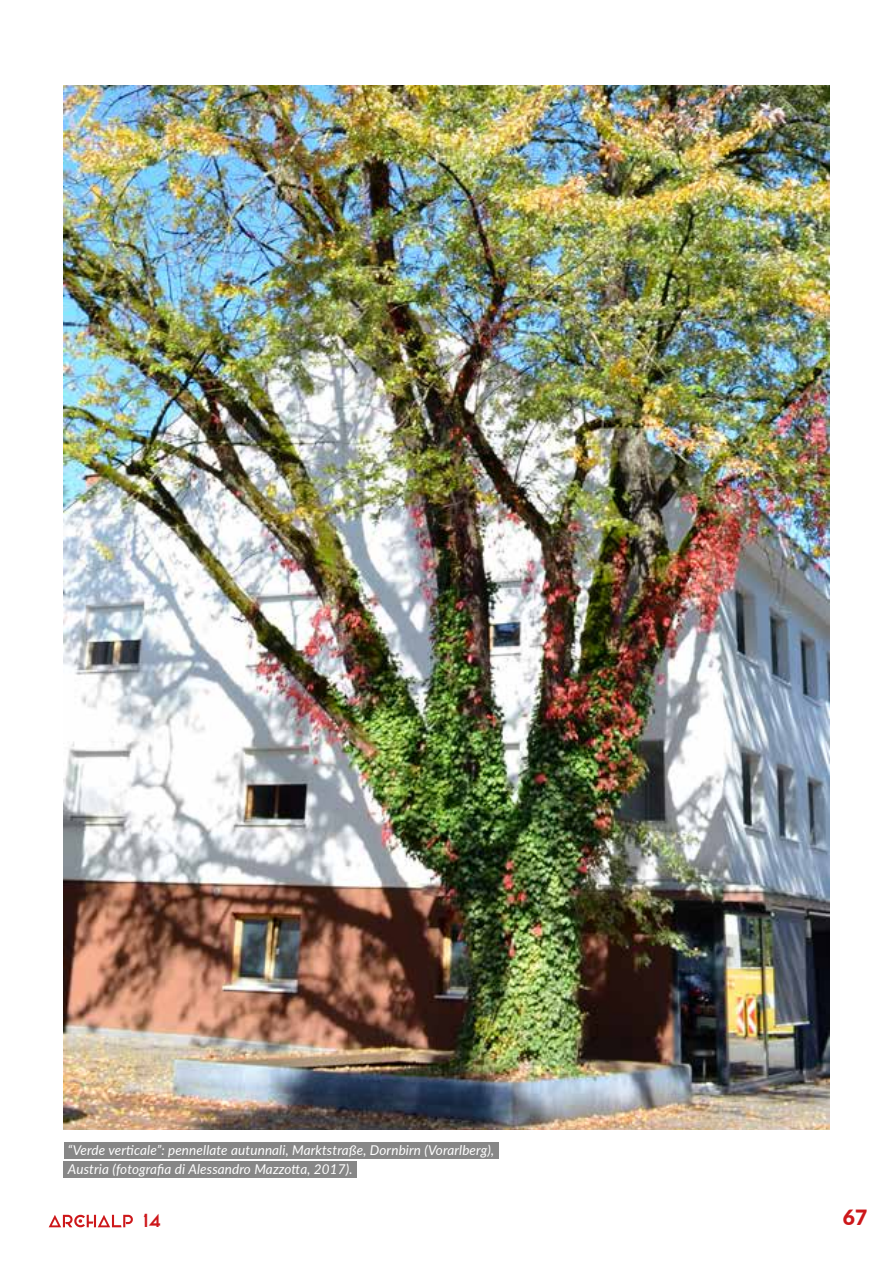
<style>
.page{position:relative;width:893px;height:1263px;background:#fff}
.page>*{position:absolute;margin:0;border:0;box-sizing:border-box;transform-origin:0 0}
.t1{font:900 21px "Lato";color:#cd171a}
.t2{font:18px "Elianto";color:#cd171a}
.t3{font:italic 13.5px/19.5px "Lato";letter-spacing:.01em;color:#fff}
</style>
<div class="page">
<img style="left:64px;top:85px;width:765px;height:1044px">
<svg style="left:49px;top:1215px;width:84px;height:12px"></svg>
<div style="left:64px;top:1142px;width:435px;height:16px;background:#878787"></div>
<div style="left:64px;top:1162px;width:293px;height:16px;background:#878787"></div>
<p class="t3" style="left:68px;top:1139px;width:428px">“Verde verticale”: pennellate autunnali, Marktstraße, Dornbirn (Vorarlberg),<br>Austria (fotografia di Alessandro Mazzotta, 2017).</p>
<h2 class="t2" style="left:143px;top:1210px;width:20px">14</h2>
<h1 class="t1" style="left:843px;top:1201px;width:26px">67</h1>
</div>
